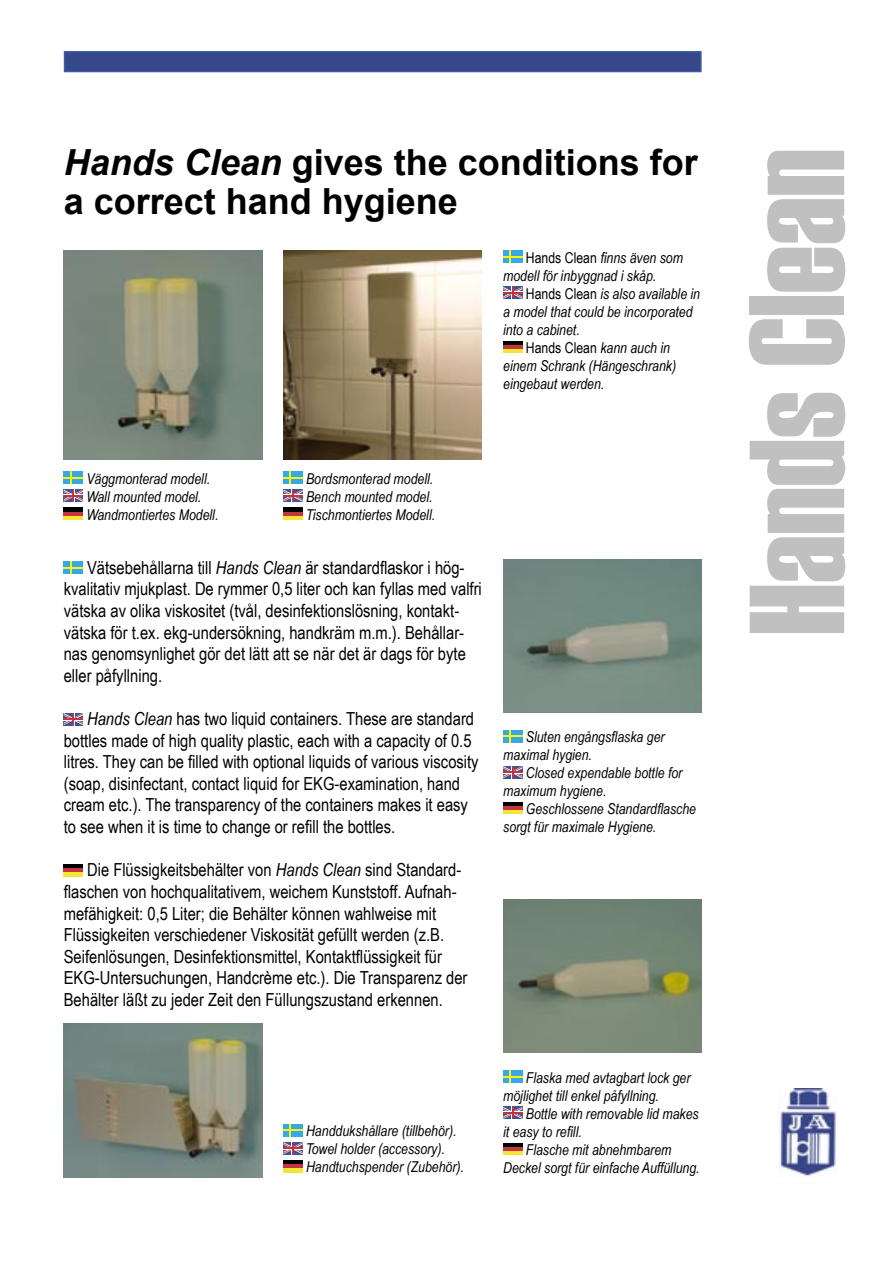
<style>
.page{position:relative;width:893px;height:1263px;background:#fff}
.page>*{position:absolute;margin:0;border:0;box-sizing:border-box;transform-origin:0 0}
.t1{font:135px "Haettenschweiler";color:#c0c0c0}
.t2{font:700 36px/39px "Arial";color:#000}
.t3{font:18px/21.6px "Arial Narrow";color:#000}
.t4{font:italic 15px/18px "Arial Narrow";color:#000}
.s1{font-style:italic}
.s2{font-style:normal}
</style>
<div class="page">
<div style="left:65px;top:52px;width:636px;height:20px;background:#36478b"></div>
<div style="left:64px;top:51px;width:638px;height:21px;border:2px solid #3c5ba3"></div>
<svg style="left:503px;top:1071px;width:19px;height:12px"></svg>
<svg style="left:503px;top:1107px;width:19px;height:12px"></svg>
<div style="left:503px;top:1143px;width:19px;height:6px;background:#000"></div>
<div style="left:503px;top:1148px;width:19px;height:7px;background:#f3e533"></div>
<hr style="left:503px;top:1147px;width:19px;height:4px;background:#c3343e">
<img style="left:778px;top:1089px;width:60px;height:89px">
<svg style="left:503px;top:730px;width:19px;height:12px"></svg>
<svg style="left:503px;top:766px;width:19px;height:12px"></svg>
<div style="left:503px;top:802px;width:19px;height:7px;background:#000"></div>
<div style="left:503px;top:808px;width:19px;height:6px;background:#f3e533"></div>
<hr style="left:503px;top:806px;width:19px;height:4px;background:#c3343e">
<img style="left:64px;top:251px;width:198px;height:208px">
<svg style="left:64px;top:472px;width:19px;height:12px"></svg>
<svg style="left:64px;top:490px;width:19px;height:12px"></svg>
<div style="left:64px;top:508px;width:19px;height:6px;background:#000"></div>
<div style="left:64px;top:513px;width:19px;height:7px;background:#f3e533"></div>
<hr style="left:64px;top:512px;width:19px;height:4px;background:#c3343e">
<img style="left:283px;top:251px;width:199px;height:208px">
<svg style="left:283px;top:472px;width:20px;height:12px"></svg>
<svg style="left:283px;top:490px;width:20px;height:12px"></svg>
<div style="left:283px;top:508px;width:20px;height:6px;background:#000"></div>
<div style="left:283px;top:513px;width:20px;height:7px;background:#f3e533"></div>
<hr style="left:283px;top:512px;width:20px;height:4px;background:#c3343e">
<img style="left:64px;top:1023px;width:198px;height:155px">
<svg style="left:503px;top:251px;width:19px;height:12px"></svg>
<svg style="left:503px;top:287px;width:19px;height:12px"></svg>
<div style="left:503px;top:341px;width:19px;height:6px;background:#000"></div>
<div style="left:503px;top:346px;width:19px;height:7px;background:#f3e533"></div>
<hr style="left:503px;top:345px;width:19px;height:4px;background:#c3343e">
<img style="left:503px;top:559px;width:199px;height:153px">
<img style="left:503px;top:899px;width:199px;height:153px">
<svg style="left:64px;top:562px;width:19px;height:12px"></svg>
<svg style="left:64px;top:713px;width:19px;height:12px"></svg>
<div style="left:64px;top:864px;width:19px;height:7px;background:#000"></div>
<div style="left:64px;top:870px;width:19px;height:6px;background:#f3e533"></div>
<hr style="left:64px;top:868px;width:19px;height:4px;background:#c3343e">
<div style="left:283px;top:1124px;width:20px;height:12px;background:#36a7e9"></div>
<hr style="left:283px;top:1129px;width:20px;height:2px;background:#f7f410">
<svg style="left:289px;top:1124px;width:2px;height:12px"></svg>
<svg style="left:283px;top:1142px;width:20px;height:12px"></svg>
<div style="left:283px;top:1160px;width:20px;height:7px;background:#000"></div>
<div style="left:283px;top:1166px;width:20px;height:6px;background:#f3e533"></div>
<hr style="left:283px;top:1164px;width:20px;height:4px;background:#c3343e">
<p class="t2" style="left:64px;top:144px;width:636px"><span class="s1">Hands Clean</span> gives the conditions for a correct hand hygiene</p>
<p class="t4" style="left:503px;top:248px;width:181px;text-indent:23px"><span class="s2">Hands Clean</span> finns även som modell för inbyggnad i skåp.</p>
<p class="t4" style="left:503px;top:284px;width:198px;text-indent:23px"><span class="s2">Hands Clean</span> is also available in a model that could be incorporated into a cabinet.</p>
<p class="t4" style="left:503px;top:338px;width:174px;text-indent:23px"><span class="s2">Hands Clean</span> kann auch in einem Schrank (Hängeschrank) eingebaut werden.</p>
<p class="t4" style="left:86px;top:469px;width:125px">Väggmonterad modell.</p>
<p class="t4" style="left:86px;top:487px;width:116px">Wall mounted model.</p>
<p class="t4" style="left:86px;top:505px;width:134px">Wandmontiertes Modell.</p>
<p class="t4" style="left:306px;top:469px;width:129px">Bordsmonterad modell.</p>
<p class="t4" style="left:306px;top:487px;width:128px">Bench mounted model.</p>
<p class="t4" style="left:306px;top:505px;width:131px">Tischmontiertes Modell.</p>
<p class="t3" style="left:64px;top:556px;width:420px;text-indent:23px">Vätsebehållarna till <span class="s1">Hands Clean</span> är standardflaskor i hög&shy;kvalitativ mjukplast. De rymmer 0,5 liter och kan fyllas med valfri vätska av olika viskositet (tvål, desinfektionslösning, kontakt&shy;vätska för t.ex. ekg-undersökning, handkräm m.m.). Behållar&shy;nas genomsynlighet gör det lätt att se när det är dags för byte eller påfyllning.</p>
<p class="t3" style="left:64px;top:707px;width:416px;text-indent:23px"><span class="s1">Hands Clean</span> has two liquid containers. These are standard bottles made of high quality plastic, each with a capacity of 0.5 litres. They can be filled with optional liquids of various viscosity (soap, disinfectant, contact liquid for EKG-examination, hand cream etc.). The transparency of the containers makes it easy to see when it is time to change or refill the bottles.</p>
<p class="t3" style="left:64px;top:858px;width:405px;text-indent:23px">Die Flüssigkeitsbehälter von <span class="s1">Hands Clean</span> sind Standard&shy;flaschen von hochqualitativem, weichem Kunststoff. Aufnah&shy;mefähigkeit: 0,5 Liter; die Behälter können wahlweise mit Flüssigkeiten verschiedener Viskosität gefüllt werden (z.B.<br>Seifenlösungen, Desinfektionsmittel, Kontaktflüssigkeit für EKG-Untersuchungen, Handcrème etc.). Die Transparenz der Behälter läßt zu jeder Zeit den Füllungszustand erkennen.</p>
<p class="t4" style="left:503px;top:727px;width:163px;text-indent:23px">Sluten engångsflaska ger maximal hygien.</p>
<p class="t4" style="left:503px;top:763px;width:181px;text-indent:23px">Closed expendable bottle for maximum hygiene.</p>
<p class="t4" style="left:503px;top:799px;width:194px;text-indent:23px">Geschlossene Standardflasche sorgt für maximale Hygiene.</p>
<p class="t4" style="left:306px;top:1122px;width:152px">Handdukshållare (tillbehör).</p>
<p class="t4" style="left:306px;top:1140px;width:141px">Towel holder (accessory).</p>
<p class="t4" style="left:306px;top:1158px;width:159px">Handtuchspender (Zubehör).</p>
<p class="t4" style="left:503px;top:1068px;width:189px;text-indent:23px">Flaska med avtagbart lock ger möjlighet till enkel påfyllning.</p>
<p class="t4" style="left:503px;top:1104px;width:197px;text-indent:23px">Bottle with removable lid makes it easy to refill.</p>
<p class="t4" style="left:503px;top:1140px;width:198px;text-align:center">Flasche mit abnehmbarem<br>Deckel sorgt für einfache Auffüllung.</p>
<h1 class="t1" style="left:705px;top:635px;width:488px;rotate:-90deg">Hands Clean</h1>
</div>
